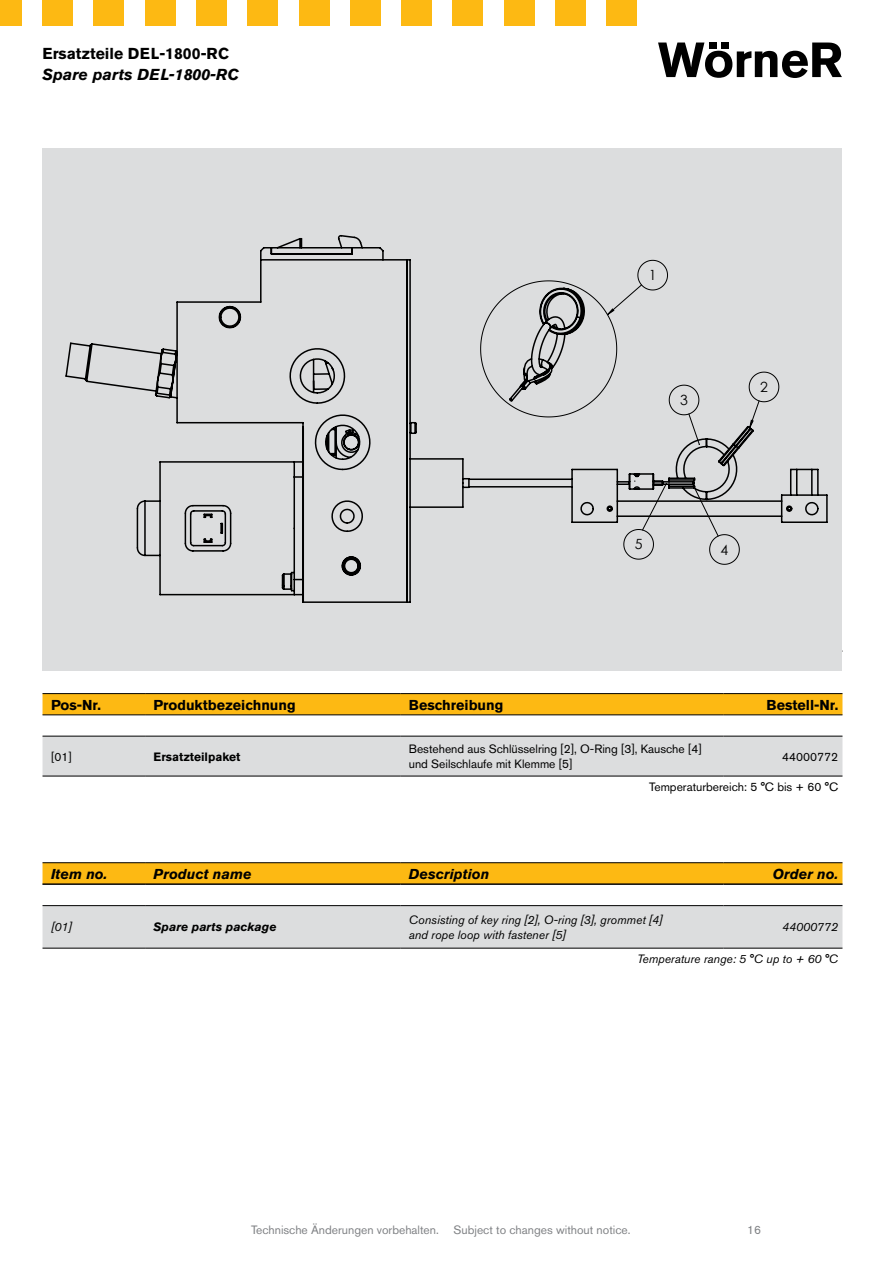
<style>
.page{position:relative;width:893px;height:1263px;background:#fff}
.page>*{position:absolute;margin:0;border:0;box-sizing:border-box;transform-origin:0 0}
.t1{font:700 15.75px "Akzidenz Grotesk BE";color:#000}
.t2{font:italic 700 15.75px "Akzidenz Grotesk BE";color:#000}
.t3{font:700 14.25px "Akzidenz Grotesk BE";color:#000}
.t4{font:italic 700 14.25px "Akzidenz Grotesk BE";color:#000}
.t5{font:14.1px "Century Gothic";color:#000}
.t6{font:12px/15px "Akzidenz Grotesk BE";color:#000}
.t7{font:italic 12px/15px "Akzidenz Grotesk BE";color:#000}
.t8{font:12px "Akzidenz Grotesk BE";color:#808285}
.t9{font:italic 700 12px "Akzidenz Grotesk BE";color:#000}
.t10{font:700 12px "Akzidenz Grotesk BE";color:#000}
</style>
<div class="page">
<svg style="left:658px;top:43px;width:184px;height:35px"></svg>
<div style="left:0;top:0;width:21px;height:26px;background:#fdb913"></div>
<div style="left:43px;top:0;width:30px;height:26px;background:#fdb913"></div>
<div style="left:94px;top:0;width:30px;height:26px;background:#fdb913"></div>
<div style="left:145px;top:0;width:30px;height:26px;background:#fdb913"></div>
<div style="left:196px;top:0;width:30px;height:26px;background:#fdb913"></div>
<div style="left:248px;top:0;width:30px;height:26px;background:#fdb913"></div>
<div style="left:299px;top:0;width:30px;height:26px;background:#fdb913"></div>
<div style="left:350px;top:0;width:30px;height:26px;background:#fdb913"></div>
<div style="left:402px;top:0;width:30px;height:26px;background:#fdb913"></div>
<div style="left:453px;top:0;width:30px;height:26px;background:#fdb913"></div>
<div style="left:504px;top:0;width:30px;height:26px;background:#fdb913"></div>
<div style="left:555px;top:0;width:30px;height:26px;background:#fdb913"></div>
<div style="left:607px;top:0;width:30px;height:26px;background:#fdb913"></div>
<svg style="left:43px;top:735px;width:799px;height:1px"></svg>
<svg style="left:43px;top:694px;width:799px;height:21px;background:#f4b212"></svg>
<div style="left:43px;top:737px;width:799px;height:39px;background:#dcddde"></div>
<hr style="left:43px;top:693px;width:102px;height:1px;background:#000">
<hr style="left:145px;top:693px;width:255px;height:1px;background:#000">
<hr style="left:400px;top:693px;width:323px;height:1px;background:#000">
<hr style="left:723px;top:693px;width:119px;height:1px;background:#000">
<hr style="left:43px;top:715px;width:102px;height:1px;background:#000">
<hr style="left:145px;top:715px;width:255px;height:1px;background:#000">
<hr style="left:400px;top:715px;width:323px;height:1px;background:#000">
<hr style="left:723px;top:715px;width:119px;height:1px;background:#000">
<hr style="left:43px;top:736px;width:102px;height:1px;background:#000">
<hr style="left:145px;top:736px;width:255px;height:1px;background:#000">
<hr style="left:400px;top:736px;width:323px;height:1px;background:#000">
<hr style="left:723px;top:736px;width:119px;height:1px;background:#000">
<hr style="left:43px;top:776px;width:102px;height:1px;background:#000">
<hr style="left:145px;top:776px;width:255px;height:1px;background:#000">
<hr style="left:400px;top:776px;width:323px;height:1px;background:#000">
<hr style="left:723px;top:776px;width:119px;height:1px;background:#000">
<svg style="left:43px;top:863px;width:799px;height:21px;background:#f3b112"></svg>
<hr style="left:43px;top:862px;width:102px;height:1px;background:#000">
<hr style="left:145px;top:862px;width:255px;height:1px;background:#000">
<hr style="left:400px;top:862px;width:323px;height:1px;background:#000">
<hr style="left:723px;top:862px;width:119px;height:1px;background:#000">
<div style="left:43px;top:906px;width:799px;height:42px;background:#dcddde"></div>
<hr style="left:43px;top:884px;width:102px;height:1px;background:#000">
<hr style="left:145px;top:884px;width:255px;height:1px;background:#000">
<hr style="left:400px;top:884px;width:323px;height:1px;background:#000">
<hr style="left:723px;top:884px;width:119px;height:1px;background:#000">
<hr style="left:43px;top:905px;width:102px;height:1px;background:#000">
<hr style="left:145px;top:905px;width:255px;height:1px;background:#000">
<hr style="left:400px;top:905px;width:323px;height:1px;background:#000">
<hr style="left:723px;top:905px;width:119px;height:1px;background:#000">
<hr style="left:43px;top:948px;width:102px;height:1px;background:#000">
<hr style="left:145px;top:948px;width:255px;height:1px;background:#000">
<hr style="left:400px;top:948px;width:323px;height:1px;background:#000">
<hr style="left:723px;top:948px;width:119px;height:1px;background:#000">
<div style="left:43px;top:149px;width:799px;height:522px;background:#dcddde"></div>
<svg style="left:65px;top:235px;width:763px;height:368px"></svg>
<h1 class="t1" style="left:43px;top:44px;width:188px">Ersatzteile DEL-1800-RC</h1>
<h1 class="t2" style="left:43px;top:65px;width:198px">Spare parts DEL-1800-RC</h1>
<p class="t5" style="left:649px;top:265px;width:9px">1</p>
<p class="t5" style="left:680px;top:390px;width:9px">3</p>
<p class="t5" style="left:760px;top:377px;width:9px">2</p>
<p class="t5" style="left:635px;top:534px;width:9px">5</p>
<p class="t5" style="left:721px;top:540px;width:9px">4</p>
<p class="t3" style="left:51px;top:696px;width:51px">Pos-Nr.</p>
<p class="t3" style="left:154px;top:696px;width:144px">Produktbezeichnung</p>
<p class="t3" style="left:409px;top:696px;width:96px">Beschreibung</p>
<p class="t3" style="left:766px;top:696px;width:73px">Bestell-Nr.</p>
<p class="t6" style="left:51px;top:749px;width:22px">[01]</p>
<p class="t10" style="left:154px;top:749px;width:88px">Ersatzteilpaket</p>
<p class="t6" style="left:409px;top:741px;width:294px">Bestehend aus Schlüsselring [2], O-Ring [3], Kausche [4] und Seilschlaufe mit Klemme [5]</p>
<p class="t6" style="left:782px;top:749px;width:57px">44000772</p>
<p class="t6" style="left:649px;top:780px;width:191px">Temperaturbereich: 5 °C bis + 60 °C</p>
<p class="t4" style="left:51px;top:865px;width:58px">Item no.</p>
<p class="t4" style="left:154px;top:865px;width:100px">Product name</p>
<p class="t4" style="left:409px;top:865px;width:82px">Description</p>
<p class="t4" style="left:773px;top:865px;width:67px">Order no.</p>
<p class="t7" style="left:51px;top:920px;width:22px">[01]</p>
<p class="t9" style="left:154px;top:920px;width:124px">Spare parts package</p>
<p class="t7" style="left:409px;top:912px;width:255px">Consisting of key ring [2], O-ring [3], grommet [4] and rope loop with fastener [5]</p>
<p class="t7" style="left:782px;top:920px;width:57px">44000772</p>
<p class="t7" style="left:637px;top:951px;width:203px">Temperature range: 5 °C up to + 60 °C</p>
<p class="t8" style="left:251px;top:1222px;width:381px">Technische Änderungen vorbehalten. Subject to changes without notice.</p>
<p class="t8" style="left:747px;top:1222px;width:15px">16</p>
</div>
